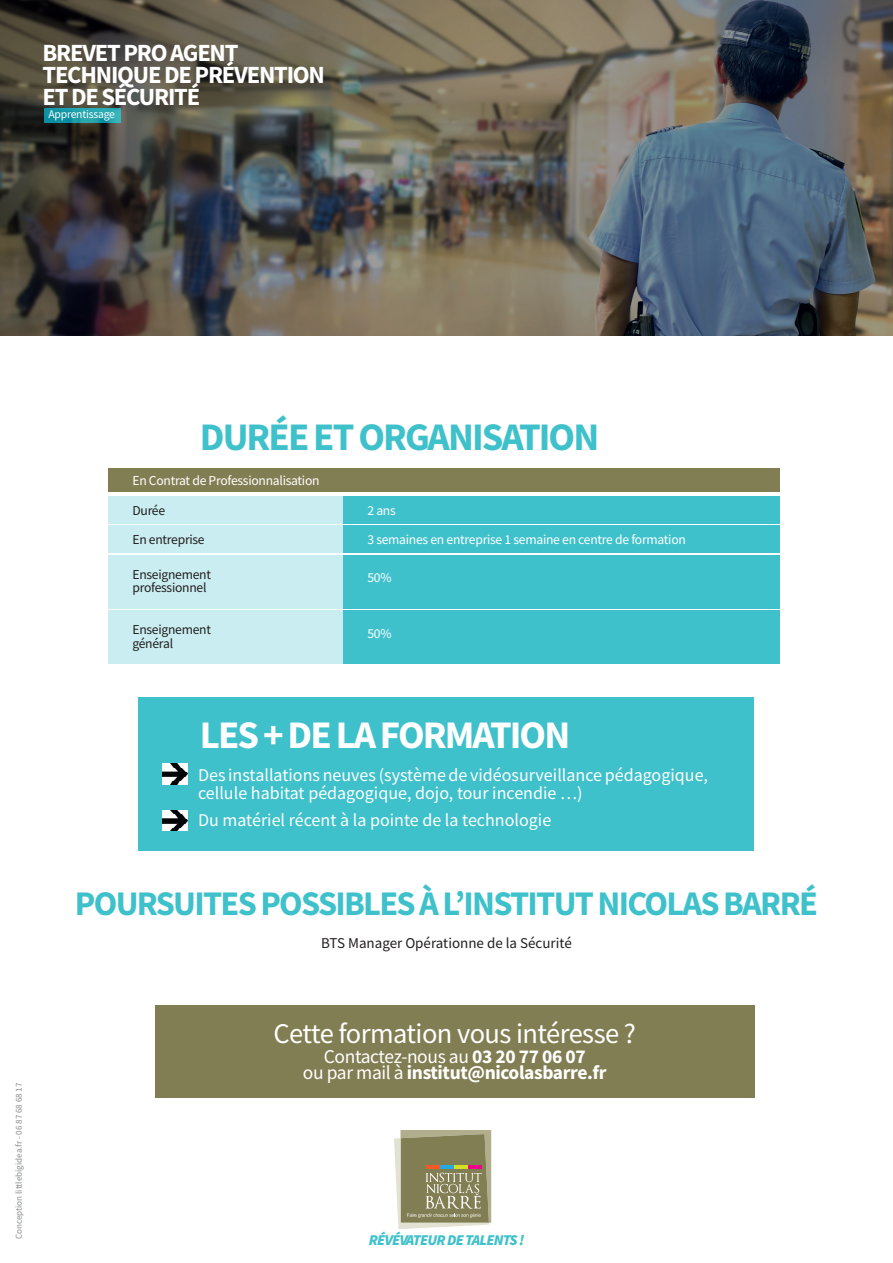
<style>
.page{position:relative;width:893px;height:1263px;background:#fff}
.page>*{position:absolute;margin:0;border:0;box-sizing:border-box;transform-origin:0 0}
.t1{font:700 39px "Source Sans Pro";letter-spacing:-.05em;color:#3ec1cb}
.t2{font:700 39px "Source Sans Pro";letter-spacing:-.05em;color:#fff}
.t3{font:700 34.5px "Source Sans Pro";letter-spacing:-.05em;color:#3ec1cb}
.t4{font:28.5px "Source Sans Pro";letter-spacing:-.02em;color:#fff}
.t5{font:700 24.75px/21.9px "Source Sans Pro";letter-spacing:-.05em;color:#fff}
.t6{font:700 19.5px "Source Sans Pro";letter-spacing:-.02em;color:#fff}
.t7{font:19.5px "Source Sans Pro";letter-spacing:-.02em;color:#fff}
.t8{font:18px/18px "Source Sans Pro";color:#fff}
.t9{font:15px "Source Sans Pro";color:#231f20}
.t10{font:italic 900 15px "Source Sans Pro";letter-spacing:-.05em;color:#3ec1cb}
.t11{font:13.65px "Source Sans Pro";letter-spacing:-.02em;color:#fff}
.t12{font:13.65px "Source Sans Pro";letter-spacing:-.02em;color:#231f20}
.t13{font:11.7px "Source Sans Pro";letter-spacing:-.02em;color:#fff}
.t14{font:9px "Source Sans Pro";color:#8a8c8f}
.s1{font-weight:700}
.s2{font-weight:400}
</style>
<div class="page">
<svg style="left:394px;top:1130px;width:97px;height:99px;background:#9c9875"></svg>
<hr style="left:468px;top:1166px;width:14px;height:3px;background:#ed028c">
<hr style="left:454px;top:1166px;width:14px;height:3px;background:#d6df21">
<hr style="left:440px;top:1166px;width:14px;height:3px;background:#24aae1">
<hr style="left:426px;top:1166px;width:14px;height:3px;background:#f15929">
<div style="left:108px;top:496px;width:235px;height:28px;background:#c9edf0"></div>
<div style="left:343px;top:496px;width:437px;height:28px;background:#3ec1cb"></div>
<div style="left:108px;top:525px;width:235px;height:28px;background:#c9edf0"></div>
<div style="left:343px;top:525px;width:437px;height:28px;background:#3ec1cb"></div>
<div style="left:108px;top:555px;width:235px;height:54px;background:#c9edf0"></div>
<div style="left:343px;top:555px;width:437px;height:54px;background:#3ec1cb"></div>
<div style="left:108px;top:469px;width:672px;height:23px;background:#827e53"></div>
<div style="left:108px;top:610px;width:235px;height:54px;background:#c9edf0"></div>
<div style="left:343px;top:610px;width:437px;height:54px;background:#3ec1cb"></div>
<div style="left:139px;top:698px;width:615px;height:153px;background:#3ec1cb"></div>
<img style="left:163px;top:764px;width:24px;height:20px">
<img style="left:163px;top:810px;width:24px;height:21px">
<img style="left:0;top:0;width:893px;height:336px">
<svg style="left:44px;top:108px;width:77px;height:14px"></svg>
<div style="left:155px;top:1005px;width:599px;height:93px;background:#827e53"></div>
<p class="t5" style="left:43px;top:42px;width:198px">BREVET PRO AGENT</p>
<p class="t5" style="left:43px;top:63px;width:284px">TECHNIQUE DE PRÉVENTION<br>ET DE SÉCURITÉ</p>
<p class="t13" style="left:49px;top:107px;width:68px">Apprentissage</p>
<p class="t14" style="left:13px;top:1239px;width:158px;rotate:-90deg">Conception littlebigidea.fr - 06 87 68 68 17</p>
<p class="t1" style="left:200px;top:410px;width:401px">DURÉE ET ORGANISATION</p>
<p class="t11" style="left:132px;top:472px;width:189px">En Contrat de Professionnalisation</p>
<p class="t12" style="left:132px;top:502px;width:34px">Durée</p>
<p class="t11" style="left:367px;top:502px;width:30px">2 ans</p>
<p class="t12" style="left:132px;top:531px;width:74px">En entreprise</p>
<p class="t12" style="left:132px;top:566px;width:80px">Enseignement</p>
<p class="t12" style="left:132px;top:579px;width:76px">professionnel</p>
<p class="t11" style="left:367px;top:531px;width:320px">3 semaines en entreprise 1 semaine en centre de formation</p>
<p class="t11" style="left:367px;top:569px;width:26px">50%</p>
<p class="t12" style="left:132px;top:621px;width:80px">Enseignement</p>
<p class="t12" style="left:132px;top:635px;width:42px">général</p>
<p class="t11" style="left:367px;top:624px;width:26px">50%</p>
<p class="t2" style="left:200px;top:709px;width:372px">LES + DE LA FORMATION</p>
<p class="t8" style="left:198px;top:765px;width:512px">Des installations neuves (système de vidéosurveillance pédagogique, cellule habitat pédagogique, dojo, tour incendie …)</p>
<p class="t8" style="left:198px;top:811px;width:355px">Du matériel récent à la pointe de la technologie</p>
<p class="t3" style="left:75px;top:880px;width:744px">POURSUITES POSSIBLES À L’INSTITUT NICOLAS BARRÉ</p>
<p class="t9" style="left:321px;top:933px;width:252px">BTS Manager Opérationne de la Sécurité</p>
<p class="t4" style="left:274px;top:1016px;width:364px">Cette formation vous intéresse ?</p>
<p class="t7" style="left:324px;top:1044px;width:263px">Contactez-nous au <span class="s1">03 20 77 06 07</span></p>
<p class="t6" style="left:303px;top:1060px;width:305px"><span class="s2">ou par mail à</span> institut@nicolasbarre.fr</p>
<p class="t10" style="left:369px;top:1229px;width:157px">RÉVÉVATEUR DE TALENTS !</p>
</div>
